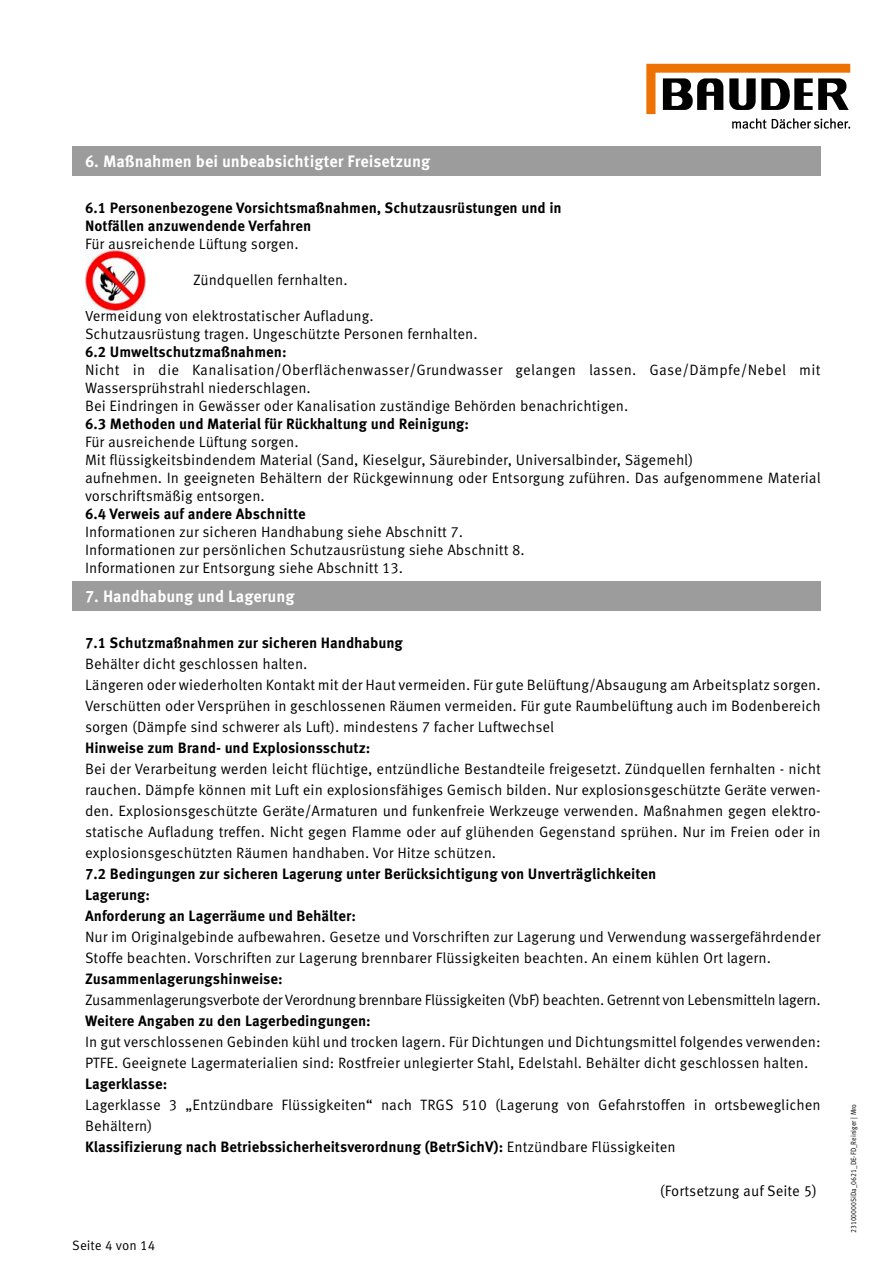
<style>
.page{position:relative;width:893px;height:1263px;background:#fff}
.page>*{position:absolute;margin:0;border:0;box-sizing:border-box;transform-origin:0 0}
.t1{font:700 16.5px "Meta Correspondence Pro";color:#fff}
.t2{font:15px/21px "Meta Correspondence Pro";color:#000}
.t3{font:700 15px/21px "Meta Correspondence Pro";color:#000}
.t4{font:15px "Meta Correspondence Pro";letter-spacing:-.02em;color:#000}
.t5{font:13.5px "Meta Correspondence Pro";color:#000}
.t6{font:7.5px "Meta Correspondence Pro";color:#000;scale:.9 1}
.s1{font-weight:700}
</style>
<div class="page">
<svg style="left:646px;top:64px;width:204px;height:65px"></svg>
<div style="left:72px;top:146px;width:749px;height:30px;background:#9c9c9c"></div>
<div style="left:72px;top:581px;width:749px;height:30px;background:#9c9c9c"></div>
<img style="left:85px;top:251px;width:60px;height:60px">
<p class="t1" style="left:85px;top:148px;width:347px">6. Maßnahmen bei unbeabsichtigter Freisetzung</p>
<p class="t3" style="left:85px;top:197px;width:478px;line-height:18px">6.1 Personenbezogene Vorsichtsmaßnahmen, Schutzausrüstungen und in<br>Notfällen anzuwendende Verfahren</p>
<p class="t2" style="left:85px;top:232px;width:215px">Für ausreichende Lüftung sorgen.</p>
<p class="t2" style="left:193px;top:268px;width:156px">Zündquellen fernhalten.</p>
<p class="t2" style="left:85px;top:305px;width:394px;line-height:18px">Vermeidung von elektrostatischer Aufladung.<br>Schutzausrüstung tragen. Ungeschützte Personen fernhalten.</p>
<p class="t3" style="left:85px;top:340px;width:203px">6.2 Umweltschutzmaßnahmen:</p>
<p class="t2" style="left:85px;top:359px;width:737px;line-height:18px">Nicht in die Kanalisation/Oberflächenwasser/Grundwasser gelangen lassen. Gase/Dämpfe/Nebel mit<br>Wassersprühstrahl niederschlagen.<br>Bei Eindringen in Gewässer oder Kanalisation zuständige Behörden benachrichtigen.</p>
<p class="t3" style="left:85px;top:412px;width:386px">6.3 Methoden und Material für Rückhaltung und Reinigung:</p>
<p class="t2" style="left:85px;top:431px;width:737px;line-height:18px">Für ausreichende Lüftung sorgen.<br>Mit flüssigkeitsbindendem Material (Sand, Kieselgur, Säurebinder, Universalbinder, Sägemehl)<br>aufnehmen. In geeigneten Behältern der Rückgewinnung oder Entsorgung zuführen. Das aufgenommene Material vorschriftsmäßig entsorgen.</p>
<p class="t3" style="left:85px;top:502px;width:222px">6.4 Verweis auf andere Abschnitte</p>
<p class="t2" style="left:85px;top:521px;width:441px;line-height:18px">Informationen zur sicheren Handhabung siehe Abschnitt 7.<br>Informationen zur persönlichen Schutzausrüstung siehe Abschnitt 8.<br>Informationen zur Entsorgung siehe Abschnitt 13.</p>
<p class="t1" style="left:85px;top:584px;width:211px">7. Handhabung und Lagerung</p>
<p class="t3" style="left:85px;top:631px;width:319px">7.1 Schutzmaßnahmen zur sicheren Handhabung</p>
<p class="t2" style="left:85px;top:652px;width:737px">Behälter dicht geschlossen halten.<br>Längeren oder wiederholten Kontakt mit der Haut vermeiden. Für gute Belüftung/Absaugung am Arbeitsplatz sorgen.<br>Verschütten oder Versprühen in geschlossenen Räumen vermeiden. Für gute Raumbelüftung auch im Bodenbereich sorgen (Dämpfe sind schwerer als Luft). mindestens 7 facher Luftwechsel</p>
<p class="t3" style="left:85px;top:736px;width:287px">Hinweise zum Brand- und Explosionsschutz:</p>
<p class="t2" style="left:85px;top:757px;width:737px;text-align:justify">Bei der Verarbeitung werden leicht flüchtige, entzündliche Bestandteile freigesetzt. Zündquellen fernhalten - nicht rauchen. Dämpfe können mit Luft ein explosionsfähiges Gemisch bilden. Nur explosionsgeschützte Geräte verwen&shy;den. Explosionsgeschützte Geräte/Armaturen und funkenfreie Werkzeuge verwenden. Maßnahmen gegen elektro&shy;statische Aufladung treffen. Nicht gegen Flamme oder auf glühenden Gegenstand sprühen. Nur im Freien oder in explosionsgeschützten Räumen handhaben. Vor Hitze schützen.</p>
<p class="t3" style="left:85px;top:862px;width:573px">7.2 Bedingungen zur sicheren Lagerung unter Berücksichtigung von Unverträglichkeiten<br>Lagerung:<br>Anforderung an Lagerräume und Behälter:</p>
<p class="t2" style="left:85px;top:925px;width:737px">Nur im Originalgebinde aufbewahren. Gesetze und Vorschriften zur Lagerung und Verwendung wassergefährdender<br>Stoffe beachten. Vorschriften zur Lagerung brennbarer Flüssigkeiten beachten. An einem kühlen Ort lagern.</p>
<p class="t3" style="left:85px;top:967px;width:199px">Zusammenlagerungshinweise:</p>
<p class="t4" style="left:85px;top:988px;width:737px">Zusammenlagerungsverbote der Verordnung brennbare Flüssigkeiten (VbF) beachten. Getrennt von Lebensmitteln lagern.</p>
<p class="t3" style="left:85px;top:1009px;width:287px">Weitere Angaben zu den Lagerbedingungen:</p>
<p class="t2" style="left:85px;top:1030px;width:737px">In gut verschlossenen Gebinden kühl und trocken lagern. Für Dichtungen und Dichtungsmittel folgendes verwenden:<br>PTFE. Geeignete Lagermaterialien sind: Rostfreier unlegierter Stahl, Edelstahl. Behälter dicht geschlossen halten.</p>
<p class="t3" style="left:85px;top:1072px;width:84px">Lagerklasse:</p>
<p class="t2" style="left:85px;top:1093px;width:737px">Lagerklasse 3 „Entzündbare Flüssigkeiten“ nach TRGS 510 (Lagerung von Gefahrstoffen in ortsbeweglichen<br>Behältern)<br><span class="s1">Klassifizierung nach Betriebssicherheitsverordnung (BetrSichV):</span> Entzündbare Flüssigkeiten</p>
<p class="t2" style="left:660px;top:1179px;width:159px">(Fortsetzung auf Seite 5)</p>
<p class="t5" style="left:72px;top:1235px;width:85px">Seite 4 von 14</p>
<p class="t6" style="left:848px;top:1233px;width:145px;rotate:-90deg">23100000SiDa_0621_DE-FD_Reiniger | Mro</p>
</div>
